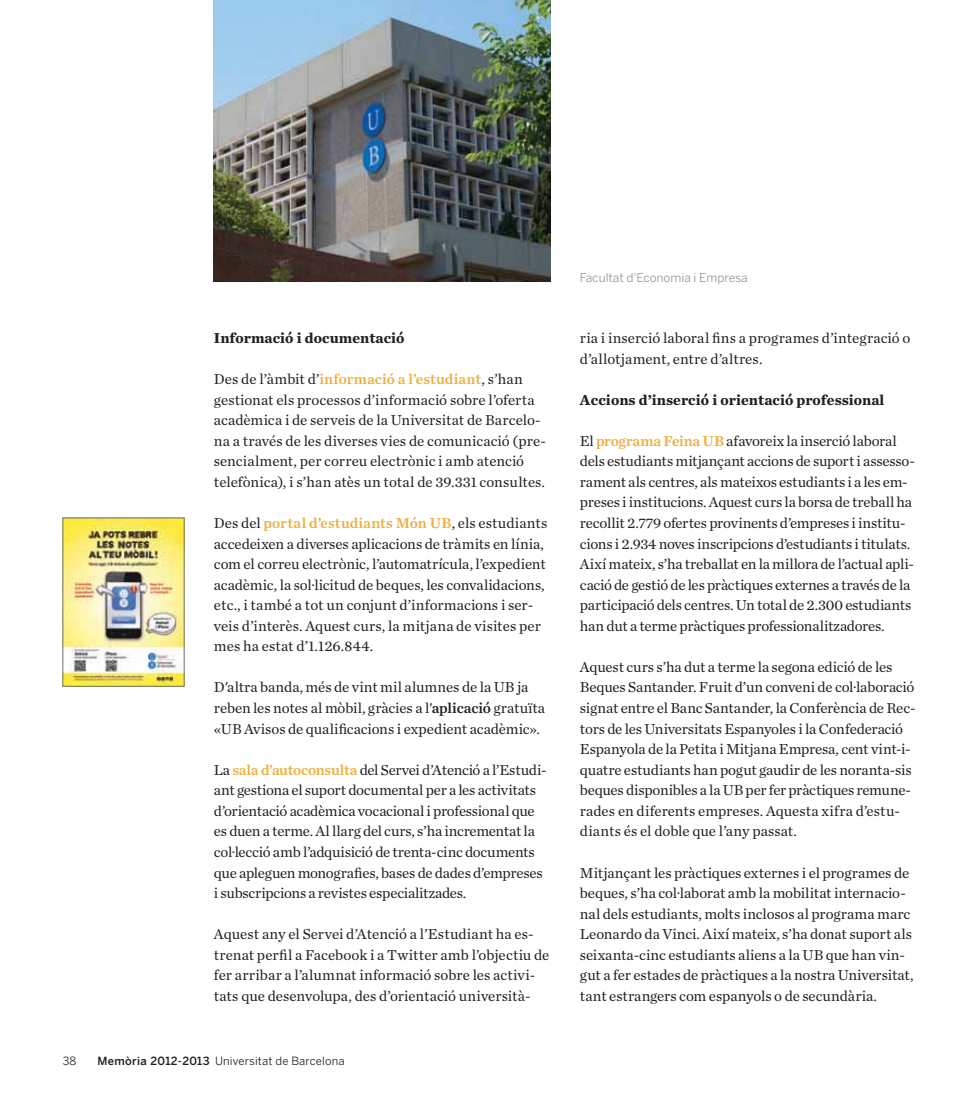
<style>
.page{position:relative;width:979px;height:1106px;background:#fff}
.page>*{position:absolute;margin:0;border:0;box-sizing:border-box;transform-origin:0 0}
.t1{font:15px/20.5px "Chronicle Text G1";letter-spacing:-.01em;color:#231f20}
.t2{font:15px "Chronicle Text G2 Semi";letter-spacing:.005em;color:#efaf3d}
.t3{font:700 15px "Chronicle Text G1";color:#231f20}
.t4{font:12px "Benton Sans";color:#939598}
.t5{font:11.25px "Benton Sans";letter-spacing:.015em;color:#231f20}
.s1{font-family:"Chronicle Text G1";color:#231f20}
.s2{font-family:"Chronicle Text G1 Semi"}
.s3{font-family:"Chronicle Text G2 Semi";color:#efaf3d}
.s4{font-weight:500}
</style>
<div class="page">
<img style="left:214px;top:0;width:336px;height:282px">
<img style="left:65px;top:520px;width:117px;height:164px">
<p class="t3" style="left:214px;top:332px;width:192px">Informació i documentació</p>
<p class="t2" style="left:214px;top:373px;width:310px"><span class="s1">Des de l’àmbit d’</span>informació a l’estudiant<span class="s1">, s’han</span></p>
<p class="t1" style="left:214px;top:391px;width:333px">gestionat els processos d’informació sobre l’oferta acadèmica i de serveis de la Universitat de Barcelo&shy;na a través de les diverses vies de comunicació (pre&shy;sencialment, per correu electrònic i amb atenció telefònica), i s’han atès un total de 39.331 consultes.</p>
<p class="t2" style="left:214px;top:517px;width:335px"><span class="s1">Des del</span> portal d’estudiants Món UB<span class="s1">, els estudiants</span></p>
<p class="t1" style="left:214px;top:535px;width:333px">accedeixen a diverses aplicacions de tràmits en línia, com el correu electrònic, l’automatrícula, l’expedient acadèmic, la sol·licitud de beques, les convalidacions, etc., i també a tot un conjunt d’informacions i ser&shy;veis d’interès. Aquest curs, la mitjana de visites per mes ha estat d’1.126.844.</p>
<p class="t1" style="left:214px;top:678px;width:332px">D'altra banda, més de vint mil alumnes de la UB ja reben les notes al mòbil, gràcies a l'<span class="s2">aplicació</span> gratuïta «UB Avisos de qualificacions i expedient acadèmic».</p>
<p class="t1" style="left:214px;top:761px;width:334px">La <span class="s3">sala d’autoconsulta</span> del Servei d’Atenció a l’Estudi&shy;ant gestiona el suport documental per a les activitats d’orientació acadèmica vocacional i professional que es duen a terme. Al llarg del curs, s’ha incrementat la col·lecció amb l’adquisició de trenta-cinc documents que apleguen monografies, bases de dades d’empreses i subscripcions a revistes especialitzades.</p>
<p class="t1" style="left:214px;top:925px;width:337px">Aquest any el Servei d’Atenció a l’Estudiant ha es&shy;trenat perfil a Facebook i a Twitter amb l’objectiu de fer arribar a l’alumnat informació sobre les activi&shy;tats que desenvolupa, des d’orientació università-</p>
<p class="t5" style="left:63px;top:1055px;width:15px">38</p>
<p class="t5" style="left:97px;top:1055px;width:248px"><span class="s4">Memòria 2012-2013</span> Universitat de Barcelona</p>
<p class="t4" style="left:579px;top:272px;width:169px">Facultat d'Economia i Empresa</p>
<p class="t1" style="left:579px;top:329px;width:332px">ria i inserció laboral fins a programes d’integració o d’allotjament, entre d’altres.</p>
<p class="t3" style="left:579px;top:394px;width:306px">Accions d’inserció i orientació professional</p>
<p class="t1" style="left:579px;top:432px;width:336px">El <span class="s3">programa Feina UB</span> afavoreix la inserció laboral dels estudiants mitjançant accions de suport i assesso&shy;rament als centres, als mateixos estudiants i a les em&shy;preses i institucions. Aquest curs la borsa de treball ha recollit 2.779 ofertes provinents d’empreses i institu&shy;cions i 2.934 noves inscripcions d’estudiants i titulats.<br>Així mateix, s’ha treballat en la millora de l’actual apli&shy;cació de gestió de les pràctiques externes a través de la participació dels centres. Un total de 2.300 estudiants han dut a terme pràctiques professionalitzadores.</p>
<p class="t1" style="left:579px;top:658px;width:337px">Aquest curs s’ha dut a terme la segona edició de les Beques Santander. Fruit d’un conveni de col·laboració signat entre el Banc Santander, la Conferència de Rec&shy;tors de les Universitats Espanyoles i la Confederació Espanyola de la Petita i Mitjana Empresa, cent vint-i&shy;quatre estudiants han pogut gaudir de les noranta-sis beques disponibles a la UB per fer pràctiques remune&shy;rades en diferents empreses. Aquesta xifra d’estu&shy;diants és el doble que l’any passat.</p>
<p class="t1" style="left:579px;top:863px;width:335px">Mitjançant les pràctiques externes i el programes de beques, s’ha col·laborat amb la mobilitat internacio&shy;nal dels estudiants, molts inclosos al programa marc Leonardo da Vinci. Així mateix, s’ha donat suport als seixanta-cinc estudiants aliens a la UB que han vin&shy;gut a fer estades de pràctiques a la nostra Universitat, tant estrangers com espanyols o de secundària.</p>
</div>
